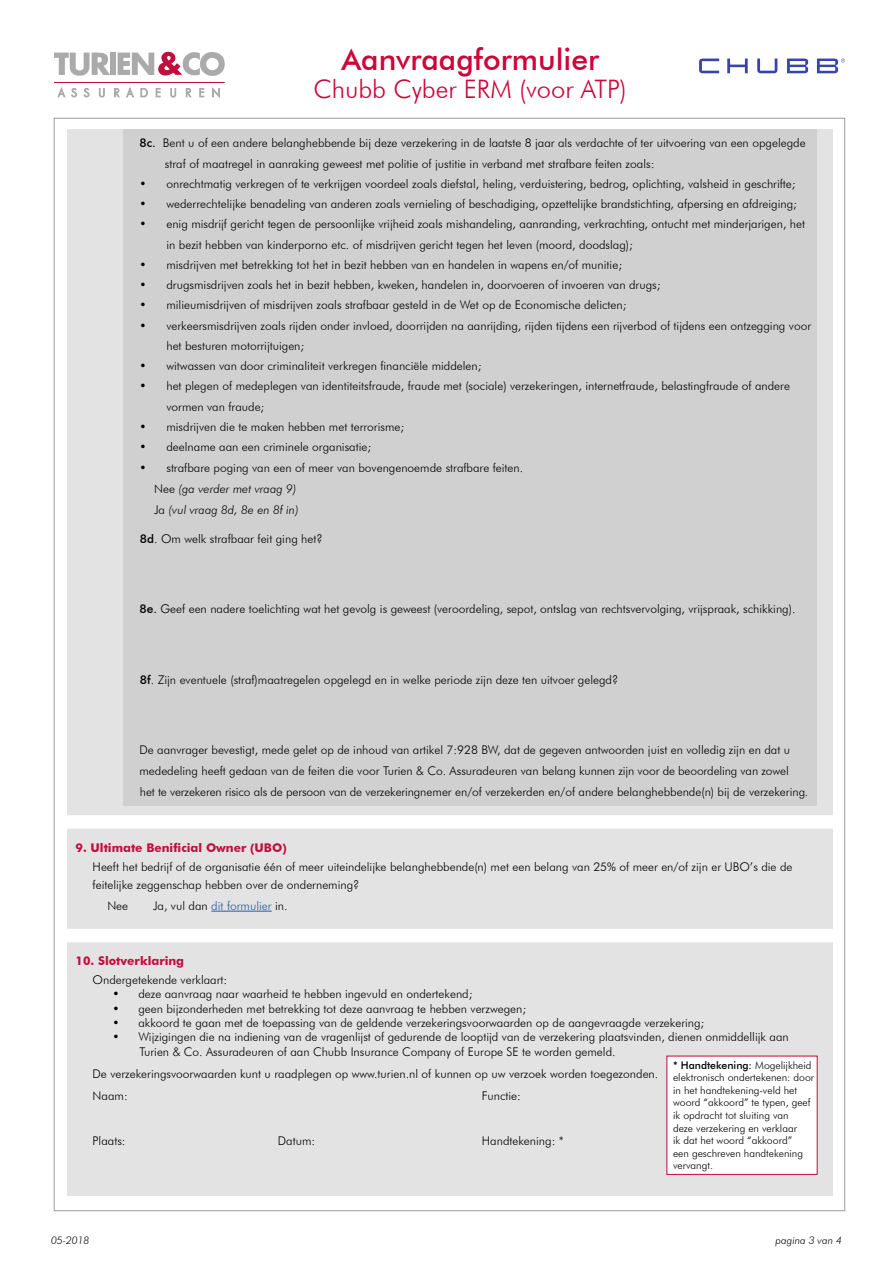
<style>
.page{position:relative;width:893px;height:1263px;background:#fff}
.page>*{position:absolute;margin:0;border:0;box-sizing:border-box;transform-origin:0 0}
.t1{font:500 30px "Futura BT";color:#ce0538}
.t2{font:300 25.5px "Futura BT";color:#ce0538}
.t3{font:300 12px/20.2px "Futura BT";color:#000}
.t4{font:700 12px "Futura BT";color:#c10e3e}
.t5{font:300 10.5px/12.6px "Futura BT";color:#000}
.t6{font:italic 300 10.5px "Futura BT";color:#000}
.s1{font-weight:500}
.s2{font-style:italic}
.s3{color:#275b9b}
</style>
<div class="page">
<div style="left:67px;top:130px;width:765px;height:1066px;background:#e3e3e3"></div>
<div style="left:123px;top:130px;width:693px;height:676px;background:#d0d0d0"></div>
<svg style="left:699px;top:59px;width:146px;height:14px"></svg>
<div style="left:110px;top:53px;width:5px;height:22px;background:#aaa"></div>
<svg style="left:118px;top:52px;width:107px;height:24px"></svg>
<svg style="left:54px;top:52px;width:56px;height:24px"></svg>
<svg style="left:58px;top:88px;width:7px;height:9px"></svg>
<svg style="left:71px;top:88px;width:6px;height:9px"></svg>
<svg style="left:84px;top:88px;width:5px;height:9px"></svg>
<svg style="left:99px;top:88px;width:6px;height:9px"></svg>
<svg style="left:114px;top:88px;width:6px;height:9px"></svg>
<svg style="left:126px;top:88px;width:8px;height:9px"></svg>
<svg style="left:141px;top:88px;width:7px;height:9px"></svg>
<svg style="left:156px;top:88px;width:4px;height:9px"></svg>
<svg style="left:170px;top:88px;width:6px;height:9px"></svg>
<svg style="left:186px;top:88px;width:5px;height:9px"></svg>
<svg style="left:199px;top:88px;width:5px;height:9px"></svg>
<svg style="left:212px;top:88px;width:8px;height:9px"></svg>
<hr style="left:54px;top:82px;width:171px;height:1px;background:#c10e3e">
<div style="left:63px;top:815px;width:778px;height:14px;background:#fff"></div>
<hr style="left:211px;top:911px;width:61px;height:1px;background:#275b9b">
<div style="left:63px;top:929px;width:778px;height:13px;background:#fff"></div>
<div style="left:666px;top:1056px;width:151px;height:119px;background:#fff"></div>
<h1 class="t1" style="left:341px;top:41px;width:259px">Aanvraagformulier</h1>
<h2 class="t2" style="left:314px;top:73px;width:315px">Chubb Cyber ERM (voor ATP)</h2>
<p class="t3" style="left:165px;top:133px;width:642px;text-indent:-26px"><span class="s1">8c.</span> Bent u of een andere belanghebbende bij deze verzekering in de laatste 8 jaar als verdachte of ter uitvoering van een opgelegde straf of maatregel in aanraking geweest met politie of justitie in verband met strafbare feiten zoals:</p>
<p class="t3" style="left:139px;top:173px;width:658px">• onrechtmatig verkregen of te verkrijgen voordeel zoals diefstal, heling, verduistering, bedrog, oplichting, valsheid in geschrifte;</p>
<p class="t3" style="left:139px;top:194px;width:659px">• wederrechtelijke benadeling van anderen zoals vernieling of beschadiging, opzettelijke brandstichting, afpersing en afdreiging;</p>
<p class="t3" style="left:166px;top:214px;width:640px;text-indent:-27px">• enig misdrijf gericht tegen de persoonlijke vrijheid zoals mishandeling, aanranding, verkrachting, ontucht met minderjarigen, het in bezit hebben van kinderporno etc. of misdrijven gericht tegen het leven (moord, doodslag);</p>
<p class="t3" style="left:139px;top:254px;width:484px">• misdrijven met betrekking tot het in bezit hebben van en handelen in wapens en/of munitie;</p>
<p class="t3" style="left:139px;top:275px;width:523px">• drugsmisdrijven zoals het in bezit hebben, kweken, handelen in, doorvoeren of invoeren van drugs;</p>
<p class="t3" style="left:139px;top:295px;width:489px">• milieumisdrijven of misdrijven zoals strafbaar gesteld in de Wet op de Economische delicten;</p>
<p class="t3" style="left:166px;top:315px;width:646px;text-indent:-27px">• verkeersmisdrijven zoals rijden onder invloed, doorrijden na aanrijding, rijden tijdens een rijverbod of tijdens een ontzegging voor het besturen motorrijtuigen;</p>
<p class="t3" style="left:139px;top:356px;width:344px">• witwassen van door criminaliteit verkregen financiële middelen;</p>
<p class="t3" style="left:166px;top:376px;width:625px;text-indent:-27px">• het plegen of medeplegen van identiteitsfraude, fraude met (sociale) verzekeringen, internetfraude, belastingfraude of andere vormen van fraude;</p>
<p class="t3" style="left:139px;top:416px;width:266px">• misdrijven die te maken hebben met terrorisme;</p>
<p class="t3" style="left:139px;top:436px;width:233px">• deelname aan een criminele organisatie;</p>
<p class="t3" style="left:154px;top:457px;width:371px;line-height:21px;text-indent:-15px">• strafbare poging van een of meer van bovengenoemde strafbare feiten.<br>Nee <span class="s2">(ga verder met vraag 9)<br></span>Ja <span class="s2">(vul vraag 8d, 8e en 8f in)</span></p>
<p class="t3" style="left:140px;top:528px;width:184px"><span class="s1">8d</span>. Om welk strafbaar feit ging het?</p>
<p class="t3" style="left:139px;top:599px;width:658px"><span class="s1">8e.</span> Geef een nadere toelichting wat het gevolg is geweest (veroordeling, sepot, ontslag van rechtsvervolging, vrijspraak, schikking).</p>
<p class="t3" style="left:140px;top:669px;width:480px"><span class="s1">8f</span>. Zijn eventuele (straf)maatregelen opgelegd en in welke periode zijn deze ten uitvoer gelegd?</p>
<p class="t3" style="left:139px;top:739px;width:670px;line-height:21px">De aanvrager bevestigt, mede gelet op de inhoud van artikel 7:928 BW, dat de gegeven antwoorden juist en volledig zijn en dat u mededeling heeft gedaan van de feiten die voor Turien &amp; Co. Assuradeuren van belang kunnen zijn voor de beoordeling van zowel<br>het te verzekeren risico als de persoon van de verzekeringnemer en/of verzekerden en/of andere belanghebbende(n) bij de verzekering.</p>
<p class="t4" style="left:76px;top:840px;width:213px">9. Ultimate Benificial Owner (UBO)</p>
<p class="t3" style="left:93px;top:857px;width:701px;line-height:18px">Heeft het bedrijf of de organisatie één of meer uiteindelijke belanghebbende(n) met een belang van 25% of meer en/of zijn er UBO’s die de feitelijke zeggenschap hebben over de onderneming?</p>
<p class="t3" style="left:107px;top:895px;width:22px">Nee</p>
<p class="t3" style="left:153px;top:895px;width:136px">Ja, vul dan <span class="s3">dit formulier</span> in.</p>
<p class="t4" style="left:76px;top:954px;width:110px">10. Slotverklaring</p>
<p class="t3" style="left:93px;top:969px;width:136px">Ondergetekende verklaart:</p>
<p class="t3" style="left:112px;top:984px;width:362px">• deze aanvraag naar waarheid te hebben ingevuld en ondertekend;</p>
<p class="t3" style="left:112px;top:998px;width:415px">• geen bijzonderheden met betrekking tot deze aanvraag te hebben verzwegen;</p>
<p class="t3" style="left:112px;top:1012px;width:593px">• akkoord te gaan met de toepassing van de geldende verzekeringsvoorwaarden op de aangevraagde verzekering;</p>
<p class="t3" style="left:139px;top:1030px;width:651px;line-height:14.4px;text-indent:-27px">• Wijzigingen die na indiening van de vragenlijst of gedurende de looptijd van de verzekering plaatsvinden, dienen onmiddellijk aan<br>Turien &amp; Co. Assuradeuren of aan Chubb Insurance Company of Europe SE te worden gemeld.</p>
<p class="t3" style="left:93px;top:1062px;width:567px;line-height:21.8px">De verzekeringsvoorwaarden kunt u raadplegen op www.turien.nl of kunnen op uw verzoek worden toegezonden.<br>Naam:</p>
<p class="t5" style="left:673px;top:1058px;width:143px"><span class="s1">* Handtekening:</span> Mogelijkheid elektronisch ondertekenen: door in het handtekening-veld het woord “akkoord” te typen, geef ik opdracht tot sluiting van<br>deze verzekering en verklaar<br>ik dat het woord “akkoord”<br>een geschreven handtekening vervangt.</p>
<p class="t3" style="left:482px;top:1085px;width:41px">Functie:</p>
<p class="t3" style="left:93px;top:1130px;width:35px">Plaats:</p>
<p class="t3" style="left:278px;top:1130px;width:39px">Datum:</p>
<p class="t3" style="left:482px;top:1130px;width:83px">Handtekening: *</p>
<p class="t6" style="left:51px;top:1234px;width:40px">05-2018</p>
<p class="t6" style="left:775px;top:1234px;width:68px">pagina 3 van 4</p>
</div>
